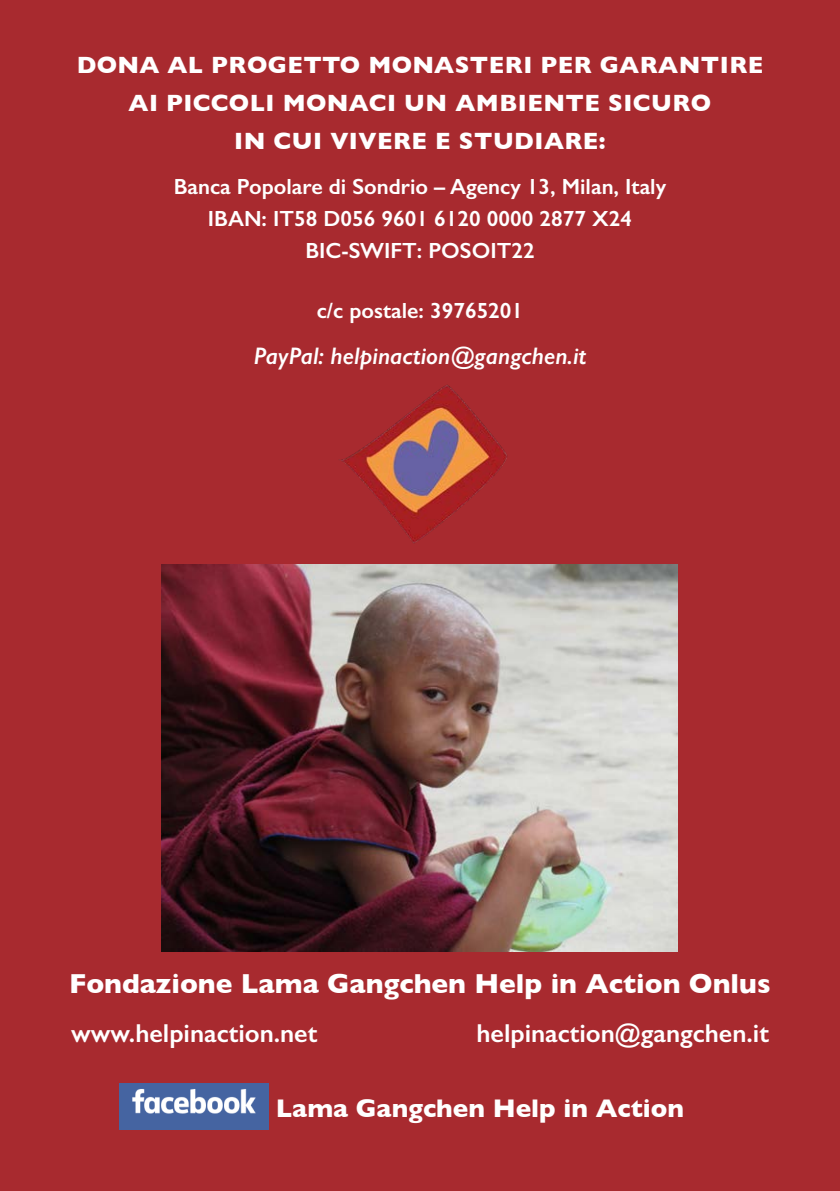
<style>
.page{position:relative;width:840px;height:1191px;background:#fff}
.page>*{position:absolute;margin:0;border:0;box-sizing:border-box;transform-origin:0 0}
.t1{font:700 28px "Gill Sans";color:#fff}
.t2{font:600 26px "Gill Sans";color:#fff}
.t3{font:700 26px "Gill Sans";color:#fff}
.t4{font:700 24px "Gill Sans";letter-spacing:.02em;color:#fff}
.t5{font:italic 600 24px "Gill Sans";color:#fff}
.t6{font:600 22px "Gill Sans";color:#fff}
</style>
<div class="page">
<div style="left:0;top:0;width:839px;height:1191px;background:#a82a2f"></div>
<img style="left:162px;top:565px;width:515px;height:386px">
<img style="left:339px;top:384px;width:168px;height:160px">
<img style="left:119px;top:1083px;width:149px;height:46px">
<p class="t4" style="left:77px;top:46px;width:687px">DONA AL PROGETTO MONASTERI PER GARANTIRE</p>
<p class="t4" style="left:128px;top:84px;width:584px">AI PICCOLI MONACI UN AMBIENTE SICURO</p>
<p class="t4" style="left:234px;top:122px;width:373px">IN CUI VIVERE E STUDIARE:</p>
<p class="t6" style="left:174px;top:173px;width:494px">Banca Popolare di Sondrio – Agency 13, Milan, Italy</p>
<p class="t6" style="left:208px;top:205px;width:425px">IBAN: IT58 D056 9601 6120 0000 2877 X24</p>
<p class="t6" style="left:305px;top:238px;width:231px">BIC-SWIFT: POSOIT22</p>
<p class="t6" style="left:316px;top:297px;width:208px">c/c postale: 39765201</p>
<p class="t5" style="left:253px;top:341px;width:334px">PayPal: helpinaction@gangchen.it</p>
<p class="t1" style="left:69px;top:961px;width:702px">Fondazione Lama Gangchen Help in Action Onlus</p>
<p class="t2" style="left:71px;top:1017px;width:247px">www.helpinaction.net</p>
<p class="t2" style="left:476px;top:1017px;width:294px">helpinaction@gangchen.it</p>
<p class="t3" style="left:275px;top:1087px;width:409px">Lama Gangchen Help in Action</p>
</div>
